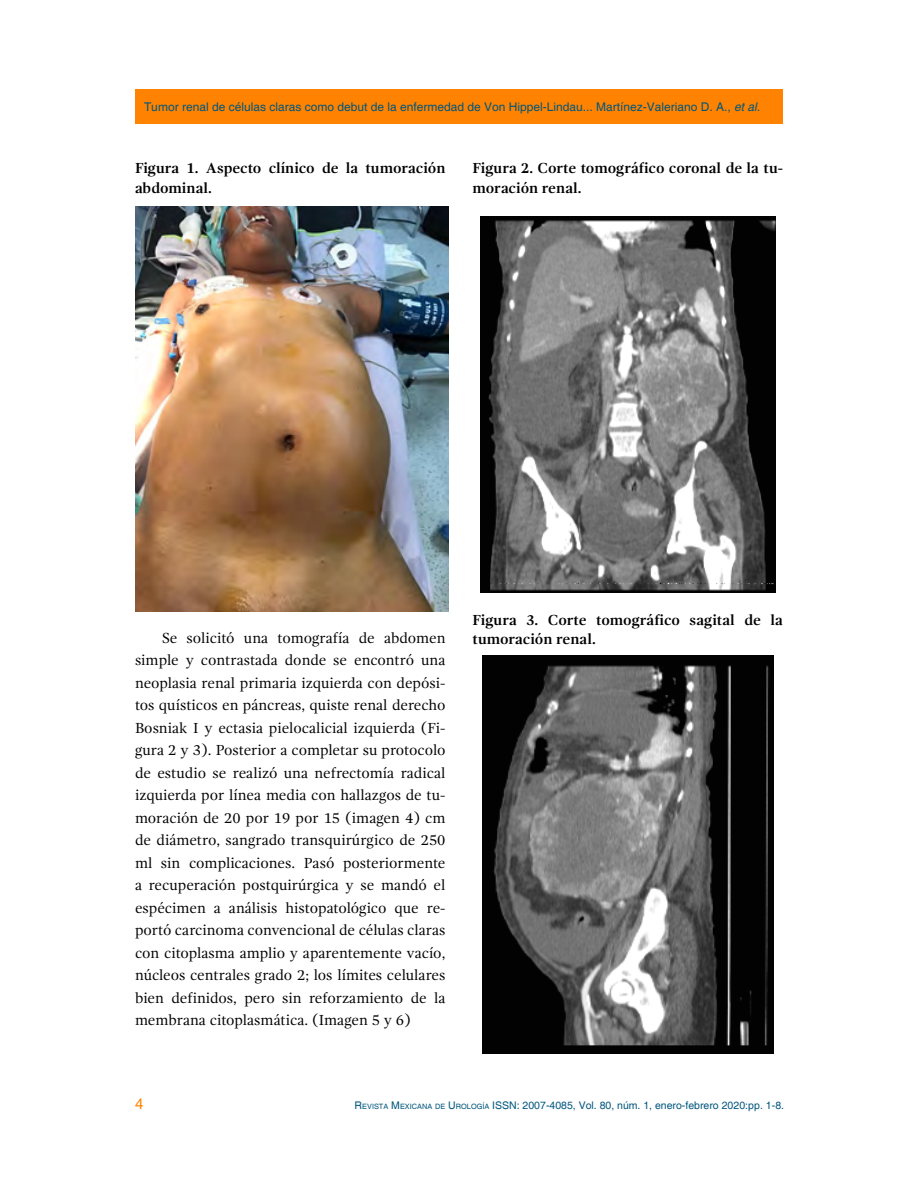
<style>
.page{position:relative;width:918px;height:1188px;background:#fff}
.page>*{position:absolute;margin:0;border:0;box-sizing:border-box;transform-origin:0 0}
.t1{font:15px/22.5px "Gandhi Serif";color:#000;text-align:justify}
.t2{font:700 15px/19.5px "Gandhi Serif";color:#000}
.t3{font:15px "Helvetica";color:#ff8300}
.t4{font:12px "Helvetica";color:#00567d}
.t5{font:10.5px "Helvetica";color:#00567d}
.s1{font-style:italic}
.s2{font-style:inherit}
.s3{font-size:7.35px}
</style>
<div class="page">
<div style="left:135px;top:89px;width:648px;height:34px;background:#ff8300"></div>
<img style="left:136px;top:206px;width:313px;height:406px">
<img style="left:480px;top:216px;width:296px;height:377px">
<img style="left:482px;top:656px;width:292px;height:397px">
<p class="t4" style="left:144px;top:99px;width:618px">Tumor renal de células claras como debut de la enfermedad de Von Hippel-Lindau... Martínez-Valeriano D. A., <span class="s1">et al.</span></p>
<p class="t2" style="left:135px;top:159px;width:312px">Figura 1. Aspecto clínico de la tumoración abdominal.</p>
<p class="t2" style="left:472px;top:159px;width:312px">Figura 2. Corte tomográfico coronal de la tu&shy;moración renal.</p>
<p class="t1" style="left:135px;top:627px;width:312px;text-indent:27px">Se solicitó una tomografía de abdomen simple y contrastada donde se encontró una neoplasia renal primaria izquierda con depósi&shy;tos quísticos en páncreas, quiste renal derecho Bosniak I y ectasia pielocalicial izquierda (Fi&shy;gura 2 y 3). Posterior a completar su protocolo de estudio se realizó una nefrectomía radical izquierda por línea media con hallazgos de tu&shy;moración de 20 por 19 por 15 (imagen 4) cm de diámetro, sangrado transquirúrgico de 250 ml sin complicaciones. Pasó posteriormente a recuperación postquirúrgica y se mandó el espécimen a análisis histopatológico que re&shy;portó carcinoma convencional de células claras con citoplasma amplio y aparentemente vacío, núcleos centrales grado 2; los límites celulares bien definidos, pero sin reforzamiento de la membrana citoplasmática. (Imagen 5 y 6)</p>
<p class="t2" style="left:472px;top:610px;width:312px">Figura 3. Corte tomográfico sagital de la tumoración renal.</p>
<p class="t3" style="left:135px;top:1095px;width:10px">4</p>
<p class="t5" style="left:355px;top:1099px;width:431px"><span class="s2">R</span><span class="s3">EVISTA</span> <span class="s2">M</span><span class="s3">EXICANA DE</span> <span class="s2">U</span><span class="s3">ROLOGÍA</span> ISSN: 2007-4085, Vol. 80, núm. 1, enero-febrero 2020:pp. 1-8.</p>
</div>
